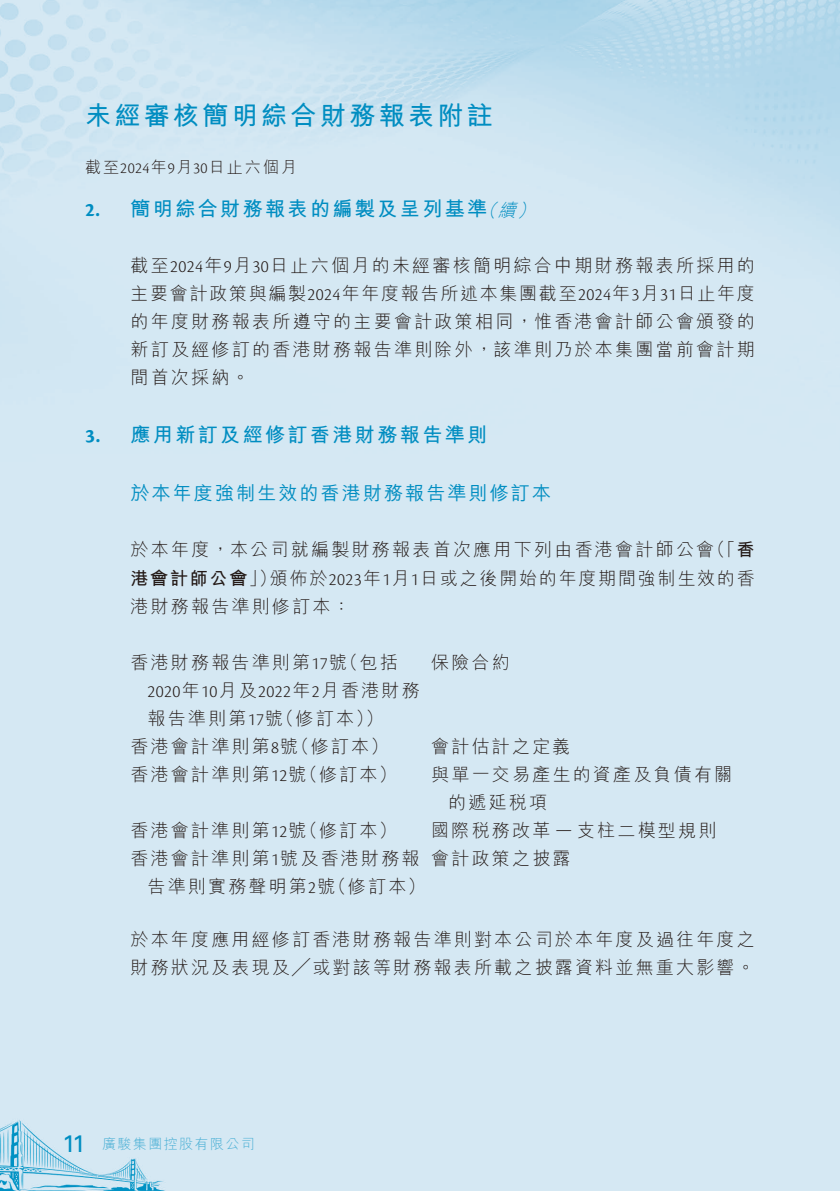
<style>
.page{position:relative;width:840px;height:1191px;background:#fff}
.page>*{position:absolute;margin:0;border:0;box-sizing:border-box;transform-origin:0 0}
.t1{font:700 26px "M Hei HK";letter-spacing:.13em;color:#008dc1}
.t2{font:700 20px "M Hei HK";letter-spacing:.12em;color:#008dc1}
.t3{font:500 19px "M Hei HK";letter-spacing:.11em;color:#008dc1}
.t4{font:300 18px/28px "M Hei HK";letter-spacing:.12em;color:#231916}
.t5{font:300 18px "Cronos Pro";letter-spacing:.02em;color:#231916}
.t6{font:300 16px "M Hei HK";letter-spacing:.12em;color:#231916}
.t7{font:300 14px "M Hei HK";letter-spacing:.1em;color:#46aed4}
.s1{font-family:"Cronos Pro"}
.s2{font-weight:300;font-style:italic;font-size:18px}
.s3{font-weight:700}
.s4{font-family:"M Hei HK"}
.s5{font-family:"Univers LT Std";font-weight:400;font-size:24px;color:#008dc1}
</style>
<div class="page">
<img style="left:0;top:0;width:839px;height:1191px">
<h1 class="t1" style="left:85px;top:97px;width:409px">未經審核簡明綜合財務報表附註</h1>
<p class="t6" style="left:85px;top:159px;width:213px">截至<span class="s1">2024</span>年<span class="s1">9</span>月<span class="s1">30</span>日止六個月</p>
<p class="t2" style="left:85px;top:194px;width:456px"><span class="s1">2.</span> 簡明綜合財務報表的編製及呈列基準<span class="s2">（續）</span></p>
<p class="t4" style="left:130px;top:251px;width:625px;text-align:justify">截至<span class="s1">2024</span>年<span class="s1">9</span>月<span class="s1">30</span>日止六個月的未經審核簡明綜合中期財務報表所採用的主要會計政策與編製<span class="s1">2024</span>年年度報告所述本集團截至<span class="s1">2024</span>年<span class="s1">3</span>月<span class="s1">31</span>日止年度的年度財務報表所遵守的主要會計政策相同，惟香港會計師公會頒發的新訂及經修訂的香港財務報告準則除外，該準則乃於本集團當前會計期間首次採納。</p>
<p class="t2" style="left:85px;top:420px;width:403px"><span class="s1">3.</span> 應用新訂及經修訂香港財務報告準則</p>
<p class="t3" style="left:130px;top:480px;width:422px">於本年度強制生效的香港財務報告準則修訂本</p>
<p class="t4" style="left:130px;top:535px;width:625px;text-align:justify">於本年度，本公司就編製財務報表首次應用下列由香港會計師公會（「<span class="s3">香港會計師公會</span>」）頒佈於<span class="s1">2023</span>年<span class="s1">1</span>月<span class="s1">1</span>日或之後開始的年度期間強制生效的香港財務報告準則修訂本：</p>
<p class="t4" style="left:130px;top:647px;width:268px">香港財務報告準則第<span class="s1">17</span>號（包括</p>
<p class="t5" style="left:147px;top:680px;width:273px">2020<span class="s4">年</span>10<span class="s4">月及</span>2022<span class="s4">年</span>2<span class="s4">月香港財務</span></p>
<p class="t4" style="left:147px;top:703px;width:237px">報告準則第<span class="s1">17</span>號（修訂本））</p>
<p class="t4" style="left:431px;top:647px;width:80px">保險合約</p>
<p class="t4" style="left:130px;top:731px;width:259px">香港會計準則第<span class="s1">8</span>號（修訂本）</p>
<p class="t4" style="left:431px;top:731px;width:141px">會計估計之定義</p>
<p class="t4" style="left:130px;top:759px;width:267px">香港會計準則第<span class="s1">12</span>號（修訂本）</p>
<p class="t4" style="left:448px;top:759px;width:285px;text-indent:-17px">與單一交易產生的資產及負債有關的遞延稅項</p>
<p class="t4" style="left:130px;top:815px;width:267px">香港會計準則第<span class="s1">12</span>號（修訂本）</p>
<p class="t4" style="left:431px;top:815px;width:286px">國際稅務改革 <span class="s1">—</span> 支柱二模型規則</p>
<p class="t4" style="left:147px;top:843px;width:279px;text-indent:-17px">香港會計準則第<span class="s1">1</span>號及香港財務報告準則實務聲明第<span class="s1">2</span>號（修訂本）</p>
<p class="t4" style="left:431px;top:843px;width:141px">會計政策之披露</p>
<p class="t4" style="left:130px;top:925px;width:625px">於本年度應用經修訂香港財務報告準則對本公司於本年度及過往年度之財務狀況及表現及╱或對該等財務報表所載之披露資料並無重大影響。</p>
<p class="t7" style="left:62px;top:1137px;width:194px"><span class="s5">11</span> 廣駿集團控股有限公司</p>
</div>
